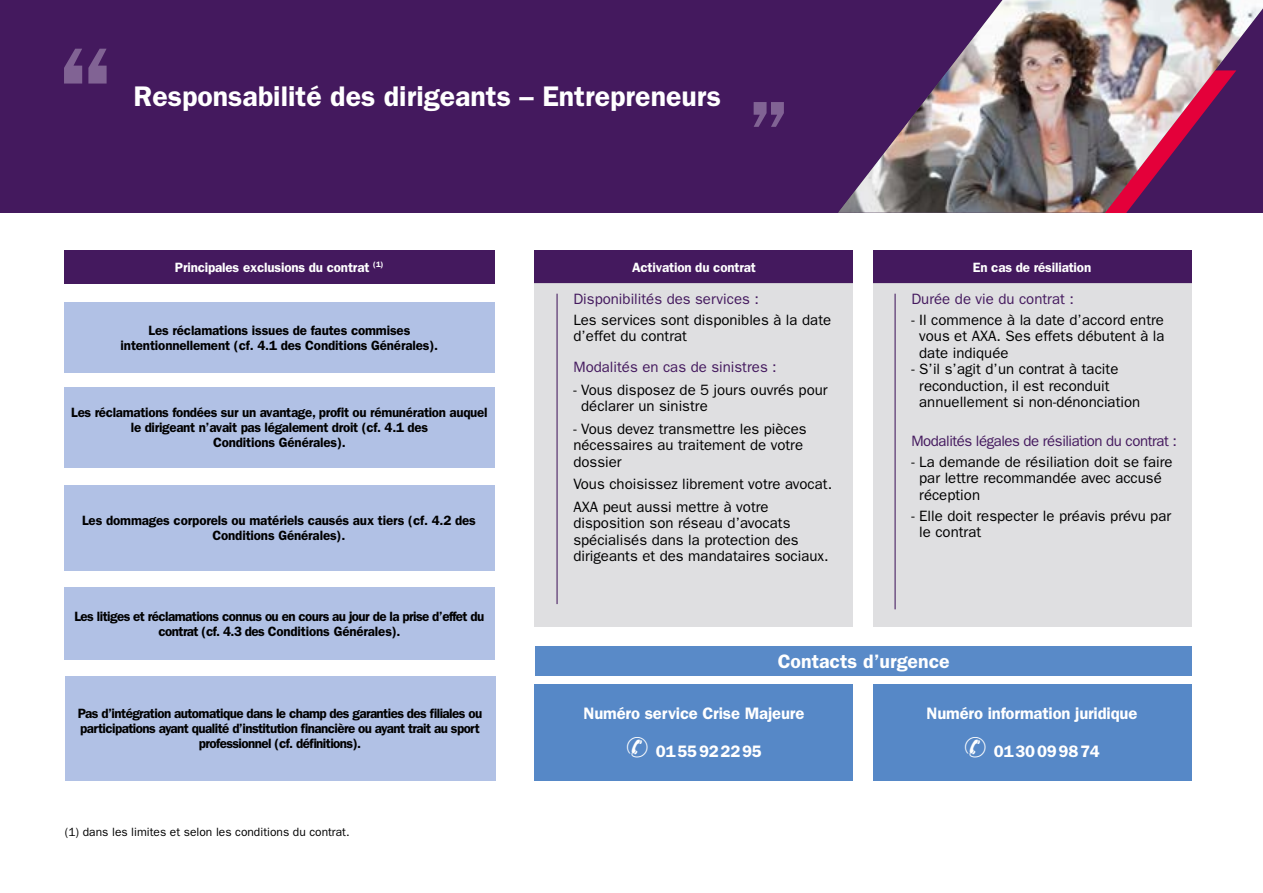
<style>
.page{position:relative;width:1263px;height:893px;background:#fff}
.page>*{position:absolute;margin:0;border:0;box-sizing:border-box;transform-origin:0 0}
.t1{font:600 124.5px "ITC Franklin Gothic Std";color:#816394}
.t2{font:600 88.5px "ITC Franklin Gothic Std";color:#816394}
.t3{font:600 28.5px "ITC Franklin Gothic Std";color:#fff}
.t4{font:600 19.5px "ITC Franklin Gothic Std";color:#fff}
.t5{font:600 16.65px "ITC Franklin Gothic Std";letter-spacing:-.01em;color:#fff}
.t6{font:15px/16.5px "ITC Franklin Gothic Std";color:#000}
.t7{font:15px "ITC Franklin Gothic Std";color:#44195e}
.t8{font:15px "ITC Franklin Gothic Std";letter-spacing:-.03em;color:#44195e}
.t9{font:600 13.5px/15px "ITC Franklin Gothic Std";letter-spacing:-.02em;color:#000;text-align:center}
.t10{font:600 13.5px/15px "ITC Franklin Gothic Std";letter-spacing:-.04em;color:#000;text-align:center}
.t11{font:600 13.5px "ITC Franklin Gothic Std";letter-spacing:-.01em;color:#fff}
.t12{font:12px "ITC Franklin Gothic Std";color:#000}
</style>
<div class="page">
<div style="left:64px;top:250px;width:431px;height:33px;background:#44195e"></div>
<div style="left:64px;top:302px;width:431px;height:71px;background:#b1c1e5"></div>
<div style="left:64px;top:388px;width:431px;height:80px;background:#b1c1e5"></div>
<div style="left:64px;top:485px;width:430px;height:85px;background:#b1c1e5"></div>
<div style="left:64px;top:587px;width:431px;height:73px;background:#b1c1e5"></div>
<div style="left:65px;top:676px;width:430px;height:105px;background:#b1c1e5"></div>
<div style="left:0;top:0;width:1263px;height:213px;background:#44195e"></div>
<div style="left:534px;top:684px;width:319px;height:97px;background:#5688c7"></div>
<div style="left:872px;top:684px;width:319px;height:97px;background:#5688c7"></div>
<div style="left:534px;top:250px;width:319px;height:33px;background:#44195e"></div>
<div style="left:872px;top:250px;width:319px;height:33px;background:#44195e"></div>
<div style="left:535px;top:647px;width:657px;height:29px;background:#598ac8"></div>
<div style="left:534px;top:283px;width:319px;height:344px;background:#dcdcde"></div>
<div style="left:872px;top:283px;width:319px;height:344px;background:#dcdcde"></div>
<hr style="left:556px;top:294px;width:2px;height:310px;background:#44195e">
<hr style="left:894px;top:294px;width:2px;height:315px;background:#44195e">
<img style="left:838px;top:0;width:425px;height:213px">
<h1 class="t1" style="left:55px;top:18px;width:61px">“</h1>
<h3 class="t3" style="left:134px;top:79px;width:589px">Responsabilité des dirigeants – Entrepreneurs</h3>
<h2 class="t2" style="left:747px;top:80px;width:44px">”</h2>
<p class="t11" style="left:175px;top:259px;width:210px">Principales exclusions du contrat <sup>(1)</sup></p>
<p class="t11" style="left:632px;top:259px;width:125px">Activation du contrat</p>
<p class="t11" style="left:973px;top:259px;width:120px">En cas de résiliation</p>
<p class="t9" style="left:121px;top:322px;width:319px">Les réclamations issues de fautes commises intentionnellement (cf. 4.1 des Conditions Générales).</p>
<p class="t9" style="left:71px;top:405px;width:418px">Les réclamations fondées sur un avantage, profit ou rémunération auquel le dirigeant n’avait pas légalement droit (cf. 4.1 des<br>Conditions Générales).</p>
<p class="t9" style="left:82px;top:513px;width:395px">Les dommages corporels ou matériels causés aux tiers (cf. 4.2 des<br>Conditions Générales).</p>
<p class="t10" style="left:75px;top:609px;width:411px">Les litiges et réclamations connus ou en cours au jour de la prise d’effet du contrat (cf. 4.3 des Conditions Générales).</p>
<p class="t7" style="left:573px;top:290px;width:187px">Disponibilités des services :</p>
<p class="t6" style="left:573px;top:311px;width:259px">Les services sont disponibles à la date d’effet du contrat</p>
<p class="t7" style="left:573px;top:358px;width:205px">Modalités en cas de sinistres :</p>
<p class="t6" style="left:581px;top:381px;width:248px;text-indent:-8px">- Vous disposez de 5 jours ouvrés pour déclarer un sinistre</p>
<p class="t6" style="left:573px;top:420px;width:235px">- Vous devez transmettre les pièces nécessaires au traitement de votre dossier</p>
<p class="t6" style="left:573px;top:473px;width:260px;line-height:22.5px">Vous choisissez librement votre avocat.<br>AXA peut aussi mettre à votre</p>
<p class="t6" style="left:573px;top:515px;width:257px">disposition son réseau d’avocats spécialisés dans la protection des dirigeants et des mandataires sociaux.</p>
<p class="t7" style="left:911px;top:290px;width:164px">Durée de vie du contrat :</p>
<p class="t6" style="left:919px;top:311px;width:247px;text-align:justify;text-indent:-8px">- Il commence à la date d’accord entre vous et AXA. Ses effets débutent à la date indiquée</p>
<p class="t6" style="left:919px;top:361px;width:223px;text-indent:-8px">- S’il s’agit d’un contrat à tacite reconduction, il est reconduit annuellement si non-dénonciation</p>
<p class="t8" style="left:911px;top:432px;width:267px">Modalités légales de résiliation du contrat :</p>
<p class="t6" style="left:919px;top:454px;width:255px;text-indent:-8px">- La demande de résiliation doit se faire par lettre recommandée avec accusé réception</p>
<p class="t6" style="left:919px;top:507px;width:254px;text-indent:-8px">- Elle doit respecter le préavis prévu par le contrat</p>
<h3 class="t4" style="left:778px;top:650px;width:173px">Contacts d’urgence</h3>
<p class="t10" style="left:78px;top:706px;width:406px">Pas d’intégration automatique dans le champ des garanties des filiales ou participations ayant qualité d’institution financière ou ayant trait au sport professionnel (cf. définitions).</p>
<p class="t5" style="left:584px;top:703px;width:222px">Numéro service Crise Majeure</p>
<p class="t5" style="left:626px;top:742px;width:137px">✆ 0155922295</p>
<p class="t12" style="left:65px;top:825px;width:286px">(1) dans les limites et selon les conditions du contrat.</p>
<p class="t5" style="left:927px;top:703px;width:212px">Numéro information juridique</p>
<p class="t5" style="left:964px;top:742px;width:137px">✆ 0130099874</p>
</div>
